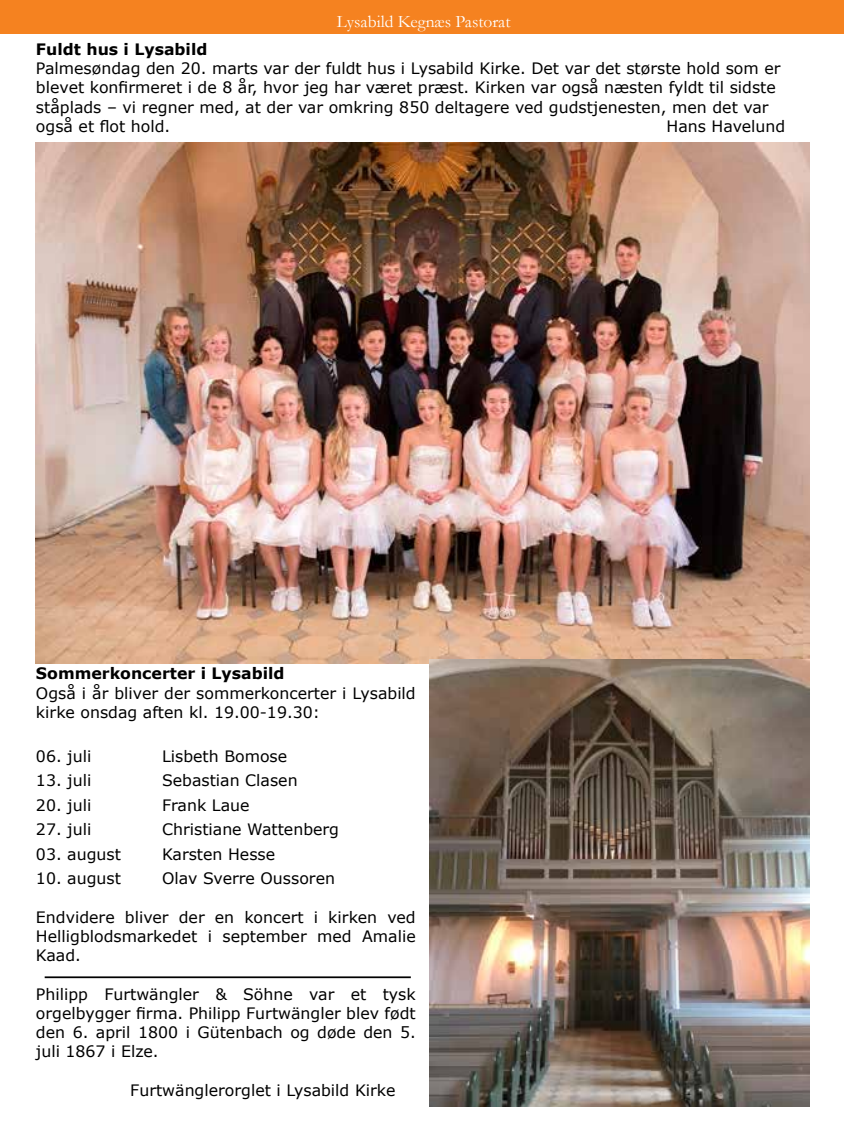
<style>
.page{position:relative;width:844px;height:1141px;background:#fff}
.page>*{position:absolute;margin:0;border:0;box-sizing:border-box;transform-origin:0 0}
.t1{font:17.5px "Garamond";color:#fff}
.t2{font:15.75px/19.2px "Verdana";color:#000}
.t3{font:700 15.75px "Verdana";color:#000}
</style>
<div class="page">
<div style="left:0;top:0;width:843px;height:34px;background:#f58220"></div>
<img style="left:36px;top:143px;width:773px;height:520px">
<img style="left:429px;top:660px;width:380px;height:446px">
<hr style="left:45px;top:976px;width:365px;height:2px;background:#000">
<p class="t1" style="left:337px;top:10px;width:175px">Lysabild Kegnæs Pastorat</p>
<p class="t3" style="left:36px;top:38px;width:173px">Fuldt hus i Lysabild</p>
<p class="t2" style="left:36px;top:59px;width:745px">Palmesøndag den 20. marts var der fuldt hus i Lysabild Kirke. Det var det største hold som er blevet konfirmeret i de 8 år, hvor jeg har været præst. Kirken var også næsten fyldt til sidste ståplads – vi regner med, at der var omkring 850 deltagere ved gudstjenesten, men det var også et flot hold.</p>
<p class="t2" style="left:666px;top:116px;width:120px">Hans Havelund</p>
<p class="t3" style="left:36px;top:662px;width:250px">Sommerkoncerter i Lysabild</p>
<p class="t2" style="left:36px;top:683px;width:381px">Også i år bliver der sommerkoncerter i Lysabild kirke onsdag aften kl. 19.00-19.30:</p>
<p class="t2" style="left:36px;top:746px;width:57px">06. juli</p>
<p class="t2" style="left:162px;top:746px;width:127px">Lisbeth Bomose</p>
<p class="t2" style="left:36px;top:770px;width:57px">13. juli</p>
<p class="t2" style="left:162px;top:770px;width:137px">Sebastian Clasen</p>
<p class="t2" style="left:36px;top:795px;width:57px">20. juli</p>
<p class="t2" style="left:162px;top:795px;width:89px">Frank Laue</p>
<p class="t2" style="left:36px;top:820px;width:57px">27. juli</p>
<p class="t2" style="left:162px;top:820px;width:178px">Christiane Wattenberg</p>
<p class="t2" style="left:36px;top:844px;width:86px">03. august</p>
<p class="t2" style="left:162px;top:844px;width:114px">Karsten Hesse</p>
<p class="t2" style="left:36px;top:869px;width:86px">10. august</p>
<p class="t2" style="left:162px;top:869px;width:174px">Olav Sverre Oussoren</p>
<p class="t2" style="left:36px;top:907px;width:381px;text-align:justify">Endvidere bliver der en koncert i kirken ved Helligblodsmarkedet i september med Amalie Kaad.</p>
<p class="t2" style="left:36px;top:984px;width:381px;text-align:justify">Philipp Furtwängler &amp; Söhne var et tysk orgelbygger firma. Philipp Furtwängler blev født den 6. april 1800 i Gütenbach og døde den 5. juli 1867 i Elze.</p>
<p class="t2" style="left:130px;top:1080px;width:267px">Furtwänglerorglet i Lysabild Kirke</p>
</div>
